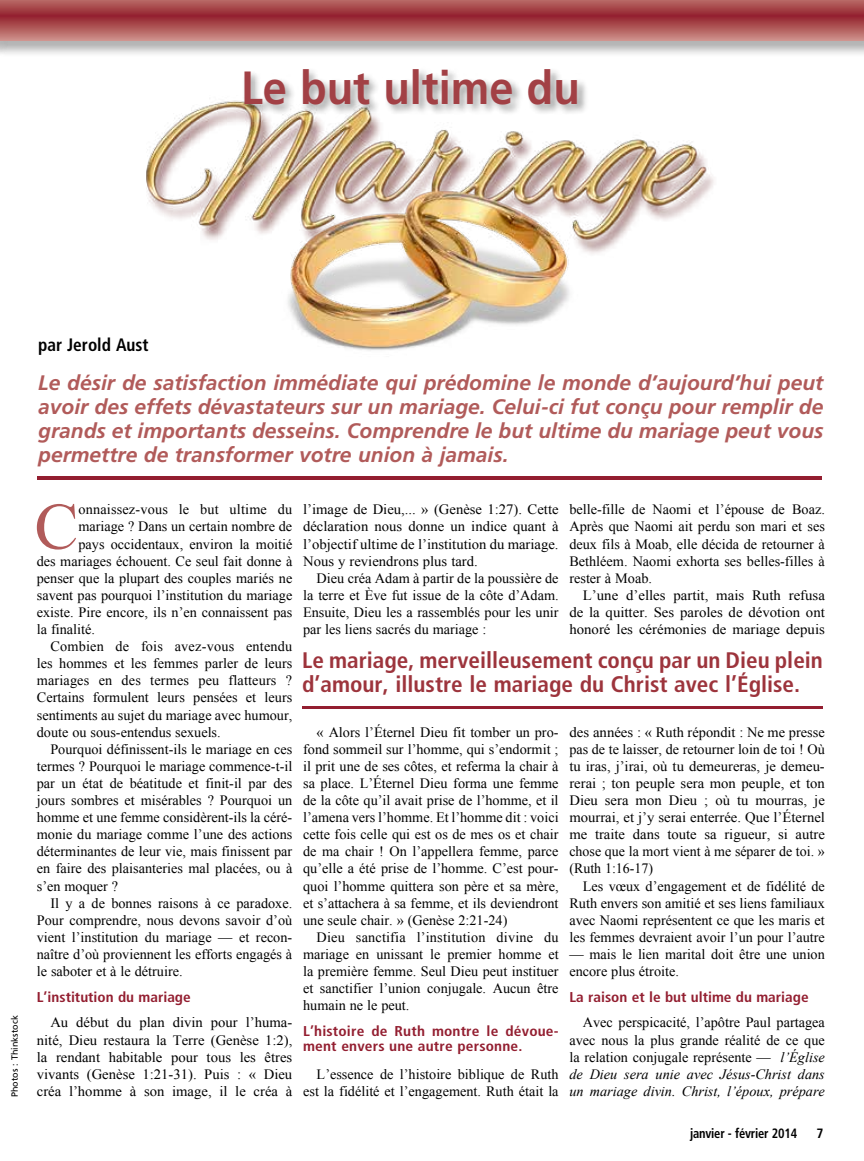
<style>
.page{position:relative;width:864px;height:1161px;background:#fff}
.page>*{position:absolute;margin:0;border:0;box-sizing:border-box;transform-origin:0 0}
.t1{font:65.85px "Times New Roman";color:#b15b5a}
.t2{font:700 46.5px "Frutiger";color:#a24045;scale:.93 1}
.t3{font:700 condensed 22.5px/24px "Frutiger";color:#9d343c}
.t4{font:italic 700 21px/24px "Frutiger";color:#b15b5a;text-align:justify}
.t5{font:700 condensed 18px "Frutiger";color:#000;scale:.96 1}
.t6{font:14.25px/17.1px "Times New Roman";color:#000;text-align:justify}
.t7{font:14.25px/17.1px "Times New Roman";color:#000;text-align:justify;scale:1.04 1}
.t8{font:700 condensed 14.25px/15px "Frutiger";letter-spacing:.01em;color:#931e30;scale:1.08 1}
.t9{font:700 condensed 14.25px "Frutiger";letter-spacing:.01em;color:#931e30;scale:1.07 1}
.t10{font:700 condensed 13.5px "Frutiger";letter-spacing:-.015em;color:#000;scale:.93 1}
.t11{font:700 condensed 13.5px "Frutiger";letter-spacing:-.015em;color:#000}
.t12{font:9px "Frutiger";color:#000}
.s1{font-style:italic}
</style>
<div class="page">
<hr style="left:38px;top:477px;width:784px;height:3px;background:#931e30">
<div style="left:0;top:0;width:864px;height:57px;background:#000;opacity:.3"></div>
<svg style="left:0;top:0;width:864px;height:40px"></svg>
<hr style="left:302px;top:706px;width:521px;height:3px;background:#931e30">
<img style="left:146px;top:100px;width:568px;height:251px">
<div style="left:242px;top:66px;width:347px;height:50px;background:#000;opacity:.38"></div>
<h2 class="t2" style="left:241px;top:60px;width:366px">Le but ultime du</h2>
<p class="t12" style="left:9px;top:1097px;width:83px;rotate:-90deg">Photos : Thinkstock</p>
<p class="t5" style="left:38px;top:334px;width:116px">par Jerold Aust</p>
<p class="t4" style="left:38px;top:371px;width:787px">Le désir de satisfaction immédiate qui prédomine le monde d’aujourd’hui peut avoir des effets dévastateurs sur un mariage. Celui-ci fut conçu pour remplir de grands et importants desseins. Comprendre le but ultime du mariage peut vous permettre de transformer votre union à jamais.</p>
<h1 class="t1" style="left:34px;top:482px;width:45px">C</h1>
<p class="t6" style="left:78px;top:501px;width:215px">onnaissez-vous le but ultime du</p>
<p class="t6" style="left:78px;top:518px;width:215px">mariage ? Dans un certain nombre de</p>
<p class="t6" style="left:78px;top:535px;width:215px">pays occidentaux, environ la moitié</p>
<p class="t6" style="left:37px;top:552px;width:257px">des mariages échouent. Ce seul fait donne à</p>
<p class="t6" style="left:37px;top:569px;width:257px">penser que la plupart des couples mariés ne</p>
<p class="t6" style="left:37px;top:586px;width:257px">savent pas pourquoi l’institution du mariage</p>
<p class="t6" style="left:37px;top:603px;width:257px">existe. Pire encore, ils n’en connaissent pas</p>
<p class="t6" style="left:37px;top:621px;width:60px">la finalité.</p>
<p class="t6" style="left:50px;top:638px;width:244px">Combien de fois avez-vous entendu</p>
<p class="t6" style="left:37px;top:655px;width:257px">les hommes et les femmes parler de leurs</p>
<p class="t6" style="left:37px;top:672px;width:257px">mariages en des termes peu flatteurs ?</p>
<p class="t6" style="left:37px;top:689px;width:257px">Certains formulent leurs pensées et leurs</p>
<p class="t6" style="left:37px;top:706px;width:257px">sentiments au sujet du mariage avec humour,</p>
<p class="t6" style="left:37px;top:723px;width:185px">doute ou sous-entendus sexuels.</p>
<p class="t6" style="left:50px;top:740px;width:243px">Pourquoi définissent-ils le mariage en ces</p>
<p class="t6" style="left:37px;top:757px;width:257px">termes ? Pourquoi le mariage commence-t-il</p>
<p class="t6" style="left:37px;top:774px;width:257px">par un état de béatitude et finit-il par des</p>
<p class="t6" style="left:37px;top:792px;width:257px">jours sombres et misérables ? Pourquoi un</p>
<p class="t6" style="left:37px;top:809px;width:257px">homme et une femme considèrent-ils la céré-</p>
<p class="t6" style="left:37px;top:826px;width:257px">monie du mariage comme l’une des actions</p>
<p class="t6" style="left:37px;top:843px;width:257px">déterminantes de leur vie, mais finissent par</p>
<p class="t6" style="left:37px;top:860px;width:257px">en faire des plaisanteries mal placées, ou à</p>
<p class="t6" style="left:37px;top:877px;width:83px">s’en moquer ?</p>
<p class="t6" style="left:50px;top:894px;width:243px">Il y a de bonnes raisons à ce paradoxe.</p>
<p class="t6" style="left:37px;top:911px;width:257px">Pour comprendre, nous devons savoir d’où</p>
<p class="t6" style="left:37px;top:928px;width:257px">vient l’institution du mariage — et recon-</p>
<p class="t6" style="left:37px;top:945px;width:257px">naître d’où proviennent les efforts engagés à</p>
<p class="t6" style="left:37px;top:963px;width:147px">le saboter et à le détruire.</p>
<p class="t9" style="left:37px;top:988px;width:145px">L’institution du mariage</p>
<p class="t6" style="left:37px;top:1014px;width:257px;text-indent:13px">Au début du plan divin pour l’huma&shy;nité, Dieu restaura la Terre (Genèse 1:2), la rendant habitable pour tous les êtres vivants (Genèse 1:21-31). Puis : « Dieu créa l’homme à son image, il le créa à</p>
<p class="t6" style="left:303px;top:501px;width:257px">l’image de Dieu,... » (Genèse 1:27). Cette déclaration nous donne un indice quant à l’objectif ultime de l’institution du mariage.<br>Nous y reviendrons plus tard.</p>
<p class="t6" style="left:303px;top:569px;width:257px;text-indent:13px">Dieu créa Adam à partir de la poussière de la terre et Ève fut issue de la côte d’Adam.<br>Ensuite, Dieu les a rassemblés pour les unir par les liens sacrés du mariage :</p>
<p class="t6" style="left:569px;top:501px;width:257px">belle-fille de Naomi et l’épouse de Boaz.<br>Après que Naomi ait perdu son mari et ses deux fils à Moab, elle décida de retourner à Bethléem. Naomi exhorta ses belles-filles à rester à Moab.</p>
<p class="t7" style="left:569px;top:586px;width:247px;text-indent:14px">L’une d’elles partit, mais Ruth refusa de la quitter. Ses paroles de dévotion ont honoré les cérémonies de mariage depuis</p>
<h3 class="t3" style="left:302px;top:648px;width:522px">Le mariage, merveilleusement conçu par un Dieu plein d’amour, illustre le mariage du Christ avec l’Église.</h3>
<p class="t6" style="left:303px;top:723px;width:257px;text-indent:13px">« Alors l’Éternel Dieu fit tomber un pro&shy;fond sommeil sur l’homme, qui s’endormit ; il prit une de ses côtes, et referma la chair à sa place. L’Éternel Dieu forma une femme de la côte qu’il avait prise de l’homme, et il l’amena vers l’homme. Et l’homme dit : voici cette fois celle qui est os de mes os et chair de ma chair ! On l’appellera femme, parce qu’elle a été prise de l’homme. C’est pour&shy;quoi l’homme quittera son père et sa mère, et s’attachera à sa femme, et ils deviendront une seule chair. » (Genèse 2:21-24)</p>
<p class="t6" style="left:303px;top:928px;width:257px;text-indent:13px">Dieu sanctifia l’institution divine du mariage en unissant le premier homme et la première femme. Seul Dieu peut instituer et sanctifier l’union conjugale. Aucun être humain ne le peut.</p>
<p class="t8" style="left:303px;top:1024px;width:238px">L’histoire de Ruth montre le dévoue&shy;ment envers une autre personne.</p>
<p class="t6" style="left:303px;top:1065px;width:257px;text-align:right">L’essence de l’histoire biblique de Ruth est la fidélité et l’engagement. Ruth était la</p>
<p class="t7" style="left:569px;top:723px;width:247px">des années : « Ruth répondit : Ne me presse pas de te laisser, de retourner loin de toi ! Où tu iras, j’irai, où tu demeureras, je demeu&shy;rerai ; ton peuple sera mon peuple, et ton Dieu sera mon Dieu ; où tu mourras, je mourrai, et j’y serai enterrée. Que l’Éternel me traite dans toute sa rigueur, si autre chose que la mort vient à me séparer de toi. » (Ruth 1:16-17)</p>
<p class="t6" style="left:569px;top:877px;width:257px;text-indent:13px">Les vœux d’engagement et de fidélité de Ruth envers son amitié et ses liens familiaux avec Naomi représentent ce que les maris et les femmes devraient avoir l’un pour l’autre</p>
<p class="t6" style="left:569px;top:945px;width:257px">— mais le lien marital doit être une union encore plus étroite.</p>
<p class="t9" style="left:569px;top:988px;width:225px">La raison et le but ultime du mariage</p>
<p class="t6" style="left:569px;top:1014px;width:257px;text-indent:13px">Avec perspicacité, l’apôtre Paul partagea avec nous la plus grande réalité de ce que la relation conjugale représente — <span class="s1">l’Église de Dieu sera unie avec Jésus-Christ dans un mariage divin. Christ, l’époux, prépare</span></p>
<p class="t10" style="left:690px;top:1125px;width:117px">janvier - février 2014</p>
<p class="t11" style="left:816px;top:1125px;width:9px">7</p>
</div>
